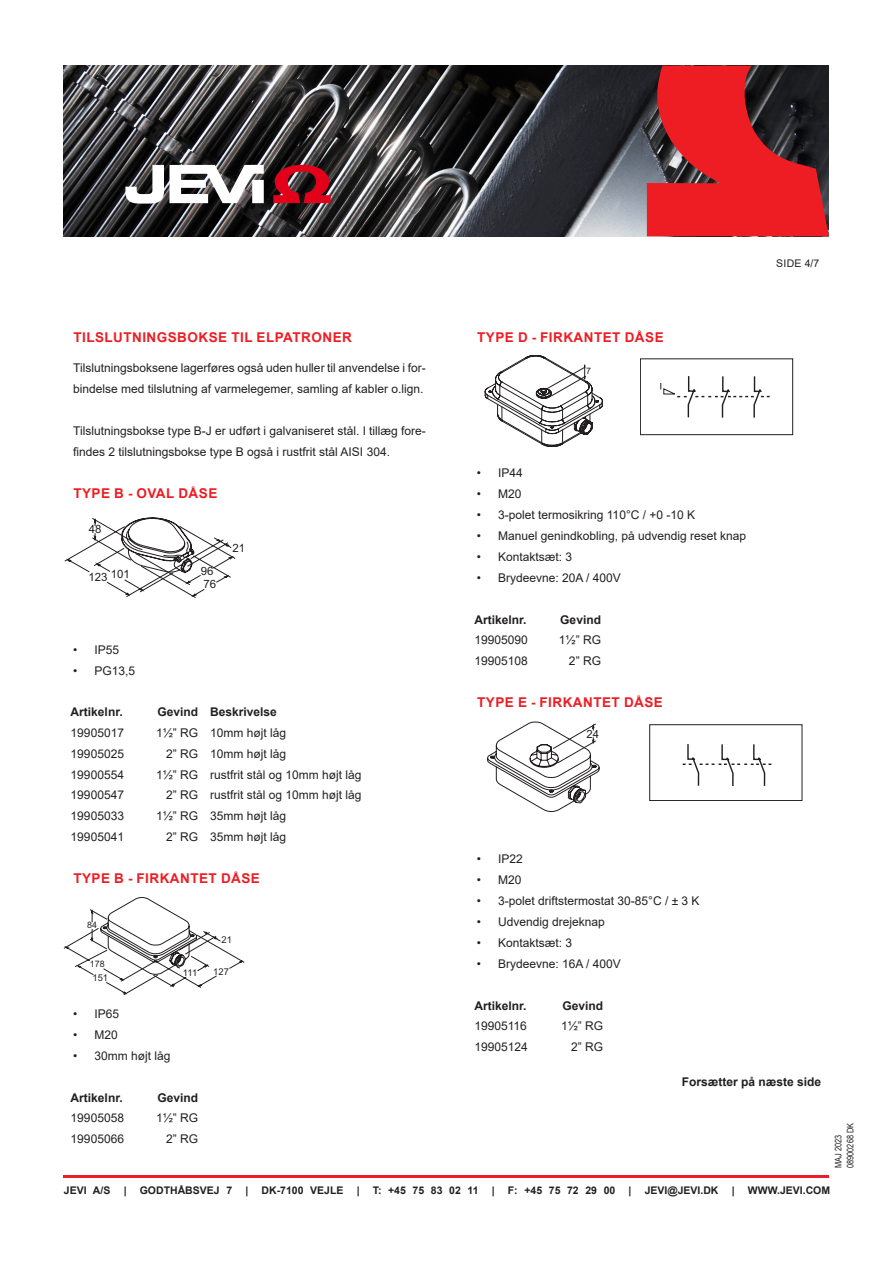
<style>
.page{position:relative;width:893px;height:1263px;background:#fff}
.page>*{position:absolute;margin:0;border:0;box-sizing:border-box;transform-origin:0 0}
.PB_3__overskrift_-_p{font:700 13.5px "Arial";letter-spacing:.035em;color:#ee1d23}
.PB_Brødtekst_-_produ{font:12px/21px "Arial";color:#231f20}
.PB_Tabel_varenr_-_pr{font:12px "Arial";color:#231f20}
.PB_Tabel_overskrift{font:700 12px "Arial";color:#231f20}
.PB_Brødtekst_fed_-_p{font:700 12px "Arial";color:#231f20}
.t1{font:11.4px "Arial";color:#231f20}
.t2{font:11.25px "Arial";color:#231f20}
.PB_Adresse_info_-_pr{font:700 10.5px "Arial";color:#231f20}
.PB_Sidenr_-_produktb{font:10.5px "Arial";color:#231f20}
.t3{font:9.3px "Arial";color:#231f20}
.PB_Mdr_dato_nr_-_pro{font:9px/12px "Arial Narrow";color:#231f20}
.t4{font:8.85px "Arial";color:#231f20}
</style>
<div class="page">
<hr style="left:64px;top:1176px;width:765px;height:2px;background:#ee1d23">
<img style="left:64px;top:66px;width:583px;height:170px">
<svg style="left:647px;top:66px;width:182px;height:170px;background:#ab2228"></svg>
<svg style="left:125px;top:165px;width:139px;height:39px"></svg>
<svg style="left:273px;top:165px;width:58px;height:38px;background:#961222"></svg>
<svg style="left:65px;top:518px;width:171px;height:80px"></svg>
<svg style="left:64px;top:897px;width:180px;height:98px"></svg>
<svg style="left:485px;top:355px;width:118px;height:92px"></svg>
<svg style="left:640px;top:358px;width:153px;height:77px"></svg>
<svg style="left:487px;top:721px;width:113px;height:91px"></svg>
<div style="left:649px;top:724px;width:153px;height:77px;border:1px solid #231f20"></div>
<svg style="left:682px;top:744px;width:90px;height:42px"></svg>
<p class="PB_3__overskrift_-_p" style="left:73px;top:328px;width:280px">TILSLUTNINGSBOKSE TIL ELPATRONER</p>
<p class="PB_Brødtekst_-_produ" style="left:73px;top:357px;width:354px">Tilslutningsboksene lagerføres også uden huller til anvendelse i for&shy;bindelse med tilslutning af varmelegemer, samling af kabler o.lign.</p>
<p class="PB_Brødtekst_-_produ" style="left:73px;top:420px;width:354px">Tilslutningsbokse type B-J er udført i galvaniseret stål. I tillæg fore&shy;findes 2 tilslutningsbokse type B også i rustfrit stål AISI 304.</p>
<p class="PB_3__overskrift_-_p" style="left:73px;top:484px;width:145px">TYPE B - OVAL DÅSE</p>
<p class="t1" style="left:89px;top:521px;width:14px">48</p>
<p class="t1" style="left:89px;top:568px;width:43px">123 101</p>
<p class="t1" style="left:201px;top:563px;width:14px">96</p>
<p class="t1" style="left:204px;top:576px;width:14px">76</p>
<p class="t1" style="left:233px;top:540px;width:14px">21</p>
<p class="PB_Brødtekst_-_produ" style="left:73px;top:639px;width:47px">• IP55</p>
<p class="PB_Brødtekst_-_produ" style="left:73px;top:660px;width:63px">• PG13,5</p>
<p class="PB_Tabel_overskrift" style="left:71px;top:704px;width:54px">Artikelnr.</p>
<p class="PB_Tabel_overskrift" style="left:157px;top:704px;width:42px">Gevind</p>
<p class="PB_Tabel_overskrift" style="left:210px;top:704px;width:68px">Beskrivelse</p>
<p class="PB_Tabel_varenr_-_pr" style="left:71px;top:725px;width:55px">19905017</p>
<p class="PB_Tabel_varenr_-_pr" style="left:156px;top:725px;width:44px">1½” RG</p>
<p class="PB_Tabel_varenr_-_pr" style="left:210px;top:725px;width:78px">10mm højt låg</p>
<p class="PB_Tabel_varenr_-_pr" style="left:71px;top:745px;width:55px">19905025</p>
<p class="PB_Tabel_varenr_-_pr" style="left:166px;top:745px;width:34px">2” RG</p>
<p class="PB_Tabel_varenr_-_pr" style="left:210px;top:745px;width:78px">10mm højt låg</p>
<p class="PB_Tabel_varenr_-_pr" style="left:71px;top:766px;width:55px">19900554</p>
<p class="PB_Tabel_varenr_-_pr" style="left:156px;top:766px;width:44px">1½” RG</p>
<p class="PB_Tabel_varenr_-_pr" style="left:210px;top:766px;width:153px">rustfrit stål og 10mm højt låg</p>
<p class="PB_Tabel_varenr_-_pr" style="left:71px;top:787px;width:55px">19900547</p>
<p class="PB_Tabel_varenr_-_pr" style="left:166px;top:787px;width:34px">2” RG</p>
<p class="PB_Tabel_varenr_-_pr" style="left:210px;top:787px;width:153px">rustfrit stål og 10mm højt låg</p>
<p class="PB_Tabel_varenr_-_pr" style="left:71px;top:808px;width:55px">19905033</p>
<p class="PB_Tabel_varenr_-_pr" style="left:156px;top:808px;width:44px">1½” RG</p>
<p class="PB_Tabel_varenr_-_pr" style="left:210px;top:808px;width:78px">35mm højt låg</p>
<p class="PB_Tabel_varenr_-_pr" style="left:71px;top:828px;width:55px">19905041</p>
<p class="PB_Tabel_varenr_-_pr" style="left:166px;top:828px;width:34px">2” RG</p>
<p class="PB_Tabel_varenr_-_pr" style="left:210px;top:828px;width:78px">35mm højt låg</p>
<p class="PB_3__overskrift_-_p" style="left:73px;top:869px;width:188px">TYPE B - FIRKANTET DÅSE</p>
<p class="t4" style="left:87px;top:919px;width:11px">84</p>
<p class="t4" style="left:90px;top:958px;width:16px">178</p>
<p class="t3" style="left:92px;top:971px;width:17px">151</p>
<p class="t3" style="left:221px;top:933px;width:12px">21</p>
<p class="t3" style="left:183px;top:967px;width:16px">111</p>
<p class="t3" style="left:213px;top:965px;width:17px">127</p>
<p class="PB_Brødtekst_-_produ" style="left:73px;top:1003px;width:47px">• IP65</p>
<p class="PB_Brødtekst_-_produ" style="left:73px;top:1024px;width:46px">• M20</p>
<p class="PB_Brødtekst_-_produ" style="left:73px;top:1045px;width:99px">• 30mm højt låg</p>
<p class="PB_Tabel_overskrift" style="left:71px;top:1089px;width:54px">Artikelnr.</p>
<p class="PB_Tabel_overskrift" style="left:157px;top:1089px;width:42px">Gevind</p>
<p class="PB_Tabel_varenr_-_pr" style="left:71px;top:1110px;width:55px">19905058</p>
<p class="PB_Tabel_varenr_-_pr" style="left:156px;top:1110px;width:44px">1½” RG</p>
<p class="PB_Tabel_varenr_-_pr" style="left:71px;top:1130px;width:55px">19905066</p>
<p class="PB_Tabel_varenr_-_pr" style="left:166px;top:1130px;width:34px">2” RG</p>
<p class="PB_3__overskrift_-_p" style="left:477px;top:328px;width:188px">TYPE D - FIRKANTET DÅSE</p>
<p class="t4" style="left:586px;top:365px;width:6px">7</p>
<p class="PB_Sidenr_-_produktb" style="left:776px;top:256px;width:45px">SIDE 4/7</p>
<p class="PB_Brødtekst_-_produ" style="left:477px;top:462px;width:47px">• IP44</p>
<p class="PB_Brødtekst_-_produ" style="left:477px;top:483px;width:46px">• M20</p>
<p class="PB_Brødtekst_-_produ" style="left:477px;top:504px;width:220px">• 3-polet termosikring 110°C / +0 -10 K</p>
<p class="PB_Brødtekst_-_produ" style="left:477px;top:525px;width:271px">• Manuel genindkobling, på udvendig reset knap</p>
<p class="PB_Brødtekst_-_produ" style="left:477px;top:546px;width:97px">• Kontaktsæt: 3</p>
<p class="PB_Brødtekst_-_produ" style="left:477px;top:567px;width:146px">• Brydeevne: 20A / 400V</p>
<p class="PB_Tabel_overskrift" style="left:474px;top:611px;width:54px">Artikelnr.</p>
<p class="PB_Tabel_overskrift" style="left:560px;top:611px;width:42px">Gevind</p>
<p class="PB_Tabel_varenr_-_pr" style="left:474px;top:632px;width:55px">19905090</p>
<p class="PB_Tabel_varenr_-_pr" style="left:559px;top:632px;width:44px">1½” RG</p>
<p class="PB_Tabel_varenr_-_pr" style="left:474px;top:652px;width:55px">19905108</p>
<p class="PB_Tabel_varenr_-_pr" style="left:569px;top:652px;width:34px">2” RG</p>
<p class="PB_3__overskrift_-_p" style="left:477px;top:693px;width:187px">TYPE E - FIRKANTET DÅSE</p>
<p class="t2" style="left:586px;top:726px;width:14px">24</p>
<p class="PB_Brødtekst_-_produ" style="left:477px;top:848px;width:47px">• IP22</p>
<p class="PB_Brødtekst_-_produ" style="left:477px;top:869px;width:46px">• M20</p>
<p class="PB_Brødtekst_-_produ" style="left:477px;top:890px;width:224px">• 3-polet driftstermostat 30-85°C / ± 3 K</p>
<p class="PB_Brødtekst_-_produ" style="left:477px;top:911px;width:129px">• Udvendig drejeknap</p>
<p class="PB_Brødtekst_-_produ" style="left:477px;top:932px;width:97px">• Kontaktsæt: 3</p>
<p class="PB_Brødtekst_-_produ" style="left:477px;top:953px;width:146px">• Brydeevne: 16A / 400V</p>
<p class="PB_Tabel_overskrift" style="left:474px;top:997px;width:54px">Artikelnr.</p>
<p class="PB_Tabel_overskrift" style="left:562px;top:997px;width:42px">Gevind</p>
<p class="PB_Tabel_varenr_-_pr" style="left:474px;top:1018px;width:54px">19905116</p>
<p class="PB_Tabel_varenr_-_pr" style="left:561px;top:1018px;width:44px">1½” RG</p>
<p class="PB_Tabel_varenr_-_pr" style="left:474px;top:1039px;width:55px">19905124</p>
<p class="PB_Tabel_varenr_-_pr" style="left:571px;top:1039px;width:34px">2” RG</p>
<p class="PB_Brødtekst_fed_-_p" style="left:682px;top:1073px;width:141px">Forsætter på næste side</p>
<p class="PB_Mdr_dato_nr_-_pro" style="left:832px;top:1168px;width:47px;rotate:-90deg">MAJ 2023<br>08900268 DK</p>
<p class="PB_Adresse_info_-_pr" style="left:64px;top:1183px;width:48px">JEVI A/S</p>
<p class="PB_Adresse_info_-_pr" style="left:124px;top:1183px;width:4px">|</p>
<p class="PB_Adresse_info_-_pr" style="left:140px;top:1183px;width:94px">GODTHÅBSVEJ 7</p>
<p class="PB_Adresse_info_-_pr" style="left:245px;top:1183px;width:4px">|</p>
<p class="PB_Adresse_info_-_pr" style="left:262px;top:1183px;width:83px">DK-7100 VEJLE</p>
<p class="PB_Adresse_info_-_pr" style="left:357px;top:1183px;width:4px">|</p>
<p class="PB_Adresse_info_-_pr" style="left:373px;top:1183px;width:107px">T: +45 75 83 02 11</p>
<p class="PB_Adresse_info_-_pr" style="left:492px;top:1183px;width:4px">|</p>
<p class="PB_Adresse_info_-_pr" style="left:508px;top:1183px;width:109px">F: +45 75 72 29 00</p>
<p class="PB_Adresse_info_-_pr" style="left:629px;top:1183px;width:4px">|</p>
<p class="PB_Adresse_info_-_pr" style="left:645px;top:1183px;width:75px">JEVI@JEVI.DK</p>
<p class="PB_Adresse_info_-_pr" style="left:732px;top:1183px;width:4px">|</p>
<p class="PB_Adresse_info_-_pr" style="left:748px;top:1183px;width:84px">WWW.JEVI.COM</p>
</div>
